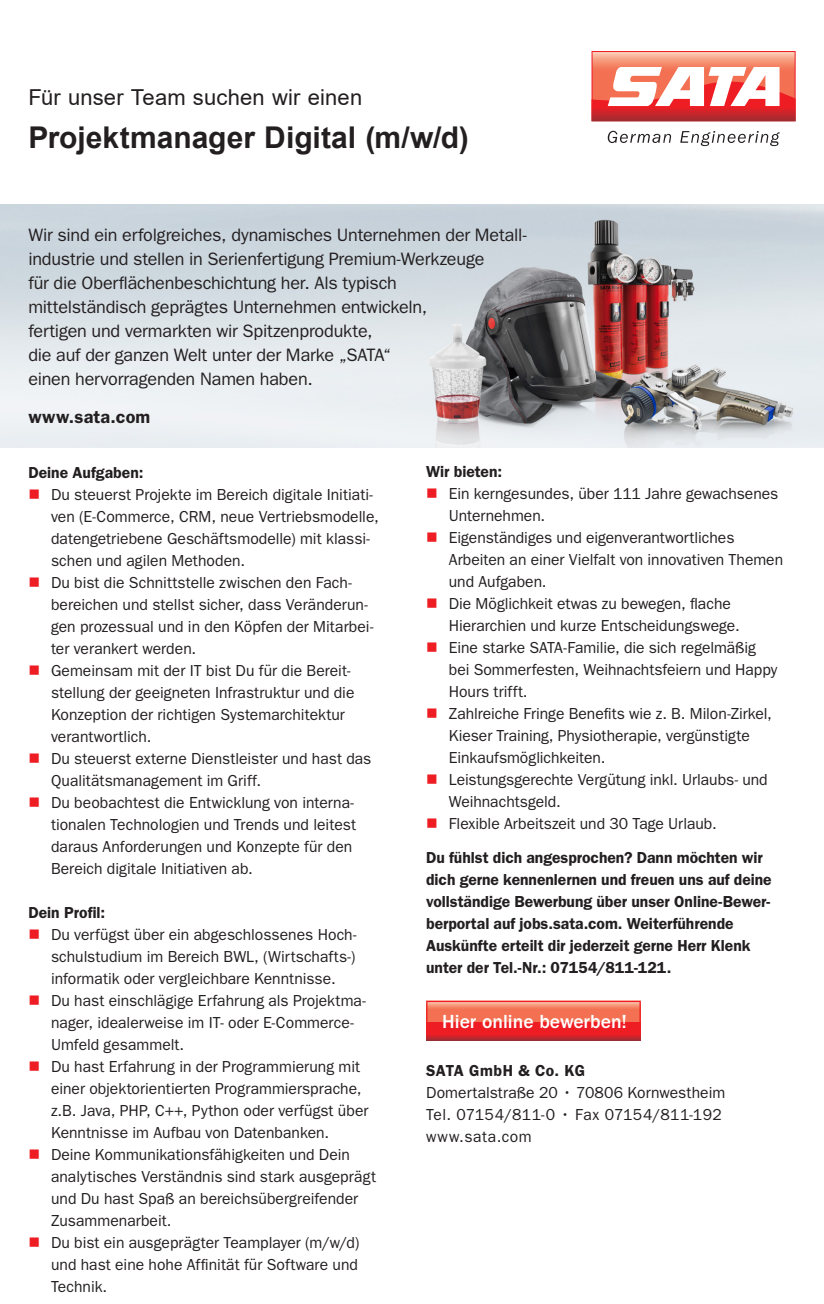
<style>
.page{position:relative;width:824px;height:1304px;background:#fff}
.page>*{position:absolute;margin:0;border:0;box-sizing:border-box;transform-origin:0 0}
.t1{font:700 30px "Arial";color:#231f20}
.t2{font:22px "Arial";letter-spacing:.005em;color:#231f20}
.t3{font:500 19.6px "ITC Franklin Gothic Std";color:#fff}
.t4{font:18px/24px "ITC Franklin Gothic Std";letter-spacing:-.01em;color:#231f20}
.t5{font:600 18px "ITC Franklin Gothic Std";letter-spacing:.01em;color:#231f20}
.t6{font:16px/22px "ITC Franklin Gothic Std";color:#231f20}
.Absatzformat_2{font:600 16px/22px "ITC Franklin Gothic Std";color:#231f20}
.t7{font:16px "ITC Franklin Gothic Std";letter-spacing:.02em;color:#231f20}
.Absatzformat_2-2{font:600 16px "ITC Franklin Gothic Std";letter-spacing:.03em;color:#231f20}
.t8{font:16px "ITC Franklin Gothic Std";letter-spacing:.04em;color:#231f20}
</style>
<div class="page">
<img style="left:0;top:204px;width:823px;height:244px">
<svg style="left:608px;top:131px;width:63px;height:12px"></svg>
<svg style="left:680px;top:131px;width:100px;height:15px"></svg>
<svg style="left:591px;top:51px;width:205px;height:70px"></svg>
<svg style="left:426px;top:1001px;width:215px;height:39px;background:#f3735a"></svg>
<svg style="left:427px;top:1023px;width:214px;height:17px;background:#e01f25"></svg>
<p class="t2" style="left:28px;top:82px;width:335px">Für unser Team suchen wir einen</p>
<p class="t1" style="left:28px;top:117px;width:442px">Projektmanager Digital (m/w/d)</p>
<p class="t4" style="left:28px;top:223px;width:500px">Wir sind ein erfolgreiches, dynamisches Unternehmen der Metall&shy;industrie und stellen in Serienfertigung Premium-Werkzeuge<br>für die Oberflächenbeschichtung her. Als typisch<br>mittelständisch geprägtes Unternehmen entwickeln,<br>fertigen und vermarkten wir Spitzenprodukte,<br>die auf der ganzen Welt unter der Marke „SATA“<br>einen hervorragenden Namen haben.</p>
<p class="t5" style="left:28px;top:406px;width:124px">www.sata.com</p>
<p class="Absatzformat_2" style="left:28px;top:461px;width:117px">Deine Aufgaben:</p>
<p class="t6" style="left:51px;top:483px;width:329px">Du steuerst Projekte im Bereich digitale Initiati&shy;ven (E-Commerce, CRM, neue Vertriebsmodelle, datengetriebene Geschäftsmodelle) mit klassi&shy;schen und agilen Methoden.</p>
<p class="t6" style="left:51px;top:571px;width:324px">Du bist die Schnittstelle zwischen den Fach&shy;bereichen und stellst sicher, dass Veränderun&shy;gen prozessual und in den Köpfen der Mitarbei&shy;ter verankert werden.</p>
<p class="t6" style="left:51px;top:659px;width:305px">Gemeinsam mit der IT bist Du für die Bereit&shy;stellung der geeigneten Infrastruktur und die Konzeption der richtigen Systemarchitektur verantwortlich.</p>
<p class="t6" style="left:51px;top:747px;width:322px">Du steuerst externe Dienstleister und hast das<br>Qualitätsmanagement im Griff.</p>
<p class="t6" style="left:51px;top:791px;width:306px">Du beobachtest die Entwicklung von interna&shy;tionalen Technologien und Trends und leitest daraus Anforderungen und Konzepte für den Bereich digitale Initiativen ab.</p>
<p class="Absatzformat_2" style="left:28px;top:901px;width:78px">Dein Profil:</p>
<p class="t6" style="left:51px;top:923px;width:307px;text-align:justify">Du verfügst über ein abgeschlossenes Hoch&shy;schulstudium im Bereich BWL, (Wirtschafts-) informatik oder vergleichbare Kenntnisse.</p>
<p class="t6" style="left:51px;top:989px;width:316px">Du hast einschlägige Erfahrung als Projektma&shy;nager, idealerweise im IT- oder E-Commerce-<br>Umfeld gesammelt.</p>
<p class="t6" style="left:51px;top:1055px;width:319px">Du hast Erfahrung in der Programmierung mit einer objektorientierten Programmiersprache, z.B. Java, PHP, C++, Python oder verfügst über Kenntnisse im Aufbau von Datenbanken.</p>
<p class="t6" style="left:51px;top:1143px;width:327px">Deine Kommunikationsfähigkeiten und Dein analytisches Verständnis sind stark ausgeprägt und Du hast Spaß an bereichsübergreifender Zusammenarbeit.</p>
<p class="t6" style="left:51px;top:1231px;width:310px;text-align:justify">Du bist ein ausgeprägter Teamplayer (m/w/d) und hast eine hohe Affinität für Software und Technik.</p>
<p class="Absatzformat_2" style="left:426px;top:461px;width:77px">Wir bieten:</p>
<p class="t6" style="left:449px;top:483px;width:331px">Ein kerngesundes, über 111 Jahre gewachsenes<br>Unternehmen.</p>
<p class="t6" style="left:449px;top:527px;width:336px">Eigenständiges und eigenverantwortliches<br>Arbeiten an einer Vielfalt von innovativen Themen und Aufgaben.</p>
<p class="t6" style="left:449px;top:593px;width:292px">Die Möglichkeit etwas zu bewegen, flache<br>Hierarchien und kurze Entscheidungswege.</p>
<p class="t6" style="left:449px;top:637px;width:330px">Eine starke SATA-Familie, die sich regelmäßig bei Sommerfesten, Weihnachtsfeiern und Happy<br>Hours trifft.</p>
<p class="t6" style="left:449px;top:703px;width:325px">Zahlreiche Fringe Benefits wie z. B. Milon-Zirkel,<br>Kieser Training, Physiotherapie, vergünstigte<br>Einkaufsmöglichkeiten.</p>
<p class="t6" style="left:449px;top:769px;width:320px">Leistungsgerechte Vergütung inkl. Urlaubs- und<br>Weihnachtsgeld.</p>
<p class="t6" style="left:449px;top:813px;width:269px">Flexible Arbeitszeit und 30 Tage Urlaub.</p>
<p class="Absatzformat_2" style="left:426px;top:846px;width:347px">Du fühlst dich angesprochen? Dann möchten wir dich gerne kennenlernen und freuen uns auf deine vollständige Bewerbung über unser Online-Bewer&shy;berportal auf jobs.sata.com. Weiterführende Auskünfte erteilt dir jederzeit gerne Herr Klenk unter der Tel.-Nr.: 07154/811-121.</p>
<p class="t3" style="left:442px;top:1011px;width:186px">Hier online bewerben!</p>
<p class="Absatzformat_2-2" style="left:426px;top:1061px;width:161px">SATA GmbH &amp; Co. KG</p>
<p class="t6" style="left:426px;top:1082px;width:301px">Domertalstraße 20 • 70806 Kornwestheim</p>
<p class="t7" style="left:426px;top:1106px;width:297px">Tel. 07154/811-0 • Fax 07154/811-192</p>
<p class="t8" style="left:426px;top:1128px;width:107px">www.sata.com</p>
</div>
